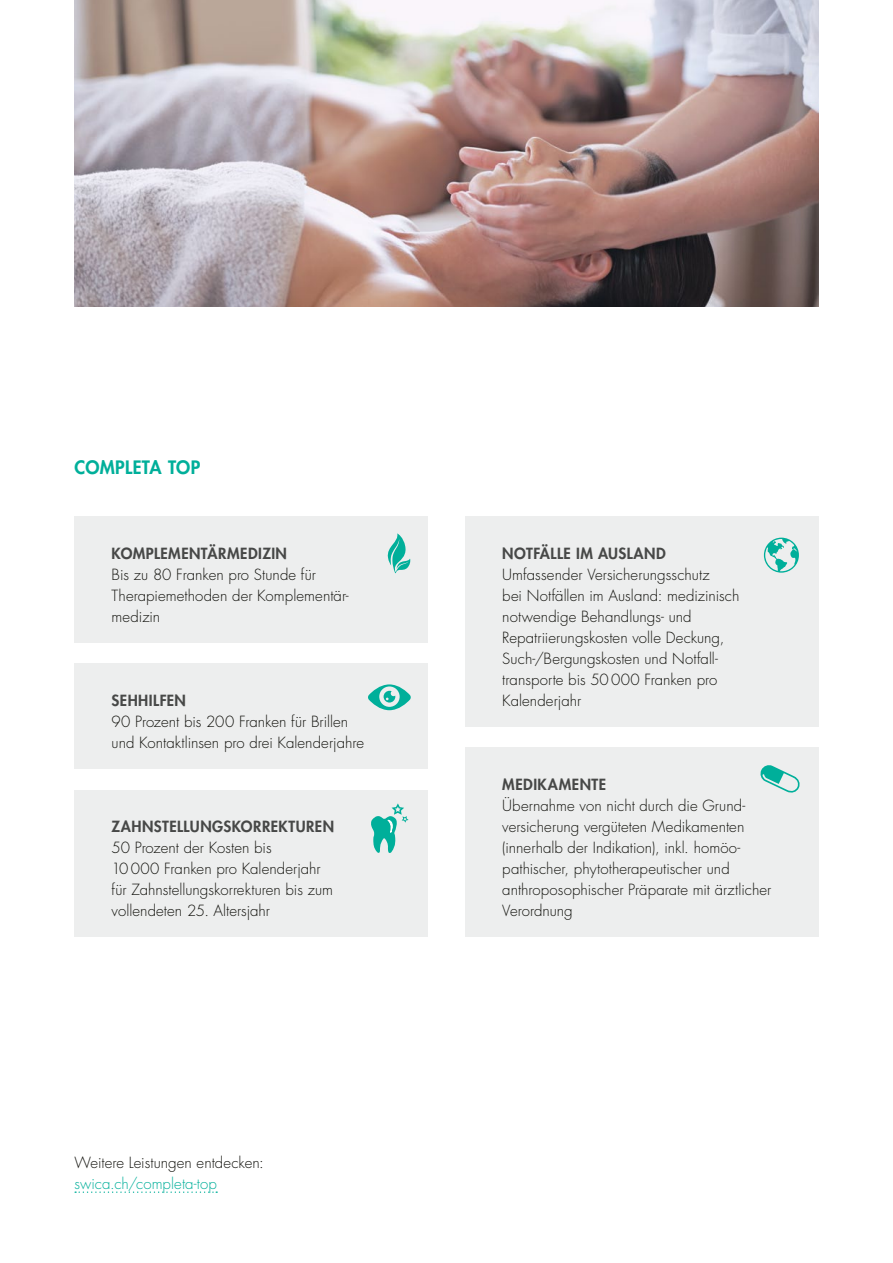
<style>
.page{position:relative;width:893px;height:1263px;background:#fff}
.page>*{position:absolute;margin:0;border:0;box-sizing:border-box;transform-origin:0 0}
.t1{font:800 18px "Futura Std";letter-spacing:.015em;color:#00af9a}
.t2{font:300 15px/21px "Futura Std";color:#12120d}
.t3{font:800 15px "Futura Std";letter-spacing:.03em;color:#474847}
.t4{font:300 15px "Futura Std";letter-spacing:.005em;color:#00af9a}
</style>
<div class="page">
<img style="left:74px;top:0;width:745px;height:306px">
<svg style="left:75px;top:1191px;width:142px;height:2px"></svg>
<div style="left:74px;top:517px;width:354px;height:126px;background:#edeeee"></div>
<svg style="left:388px;top:533px;width:22px;height:40px"></svg>
<div style="left:74px;top:663px;width:354px;height:106px;background:#edeeee"></div>
<svg style="left:368px;top:684px;width:43px;height:26px"></svg>
<div style="left:74px;top:789px;width:354px;height:147px;background:#edeeee"></div>
<div style="left:465px;top:747px;width:354px;height:190px;background:#edeeee"></div>
<div style="left:465px;top:517px;width:354px;height:210px;background:#edeeee"></div>
<svg style="left:764px;top:538px;width:35px;height:35px"></svg>
<svg style="left:371px;top:803px;width:38px;height:50px"></svg>
<svg style="left:760px;top:765px;width:40px;height:28px"></svg>
<p class="t1" style="left:74px;top:456px;width:127px">COMPLETA TOP</p>
<p class="t3" style="left:112px;top:543px;width:177px">KOMPLEMENTÄRMEDIZIN</p>
<p class="t2" style="left:112px;top:564px;width:239px">Bis zu 80 Franken pro Stunde für<br>Therapiemethoden der Komplementär&shy;medizin</p>
<p class="t3" style="left:112px;top:690px;width:76px">SEHHILFEN</p>
<p class="t2" style="left:112px;top:711px;width:254px">90 Prozent bis 200 Franken für Brillen und Kontaktlinsen pro drei Kalenderjahre</p>
<p class="t3" style="left:112px;top:816px;width:224px">ZAHNSTELLUNGSKORREKTUREN</p>
<p class="t2" style="left:112px;top:837px;width:223px">50 Prozent der Kosten bis<br>10000 Franken pro Kalenderjahr für Zahnstellungskorrekturen bis zum vollendeten 25. Altersjahr</p>
<p class="t2" style="left:74px;top:1152px;width:191px">Weitere Leistungen entdecken:</p>
<p class="t4" style="left:74px;top:1174px;width:144px">swica.ch/completa-top</p>
<p class="t3" style="left:502px;top:543px;width:165px">NOTFÄLLE IM AUSLAND</p>
<p class="t2" style="left:502px;top:564px;width:239px">Umfassender Versicherungsschutz<br>bei Notfällen im Ausland: medizinisch notwendige Behandlungs- und<br>Repatriierungskosten volle Deckung,<br>Such-/Bergungskosten und Notfall&shy;transporte bis 50000 Franken pro<br>Kalenderjahr</p>
<p class="t3" style="left:502px;top:774px;width:105px">MEDIKAMENTE</p>
<p class="t2" style="left:502px;top:795px;width:271px">Übernahme von nicht durch die Grund&shy;versicherung vergüteten Medikamenten (innerhalb der Indikation), inkl. homöo&shy;pathischer, phytotherapeutischer und anthroposophischer Präparate mit ärztlicher Verordnung</p>
</div>
